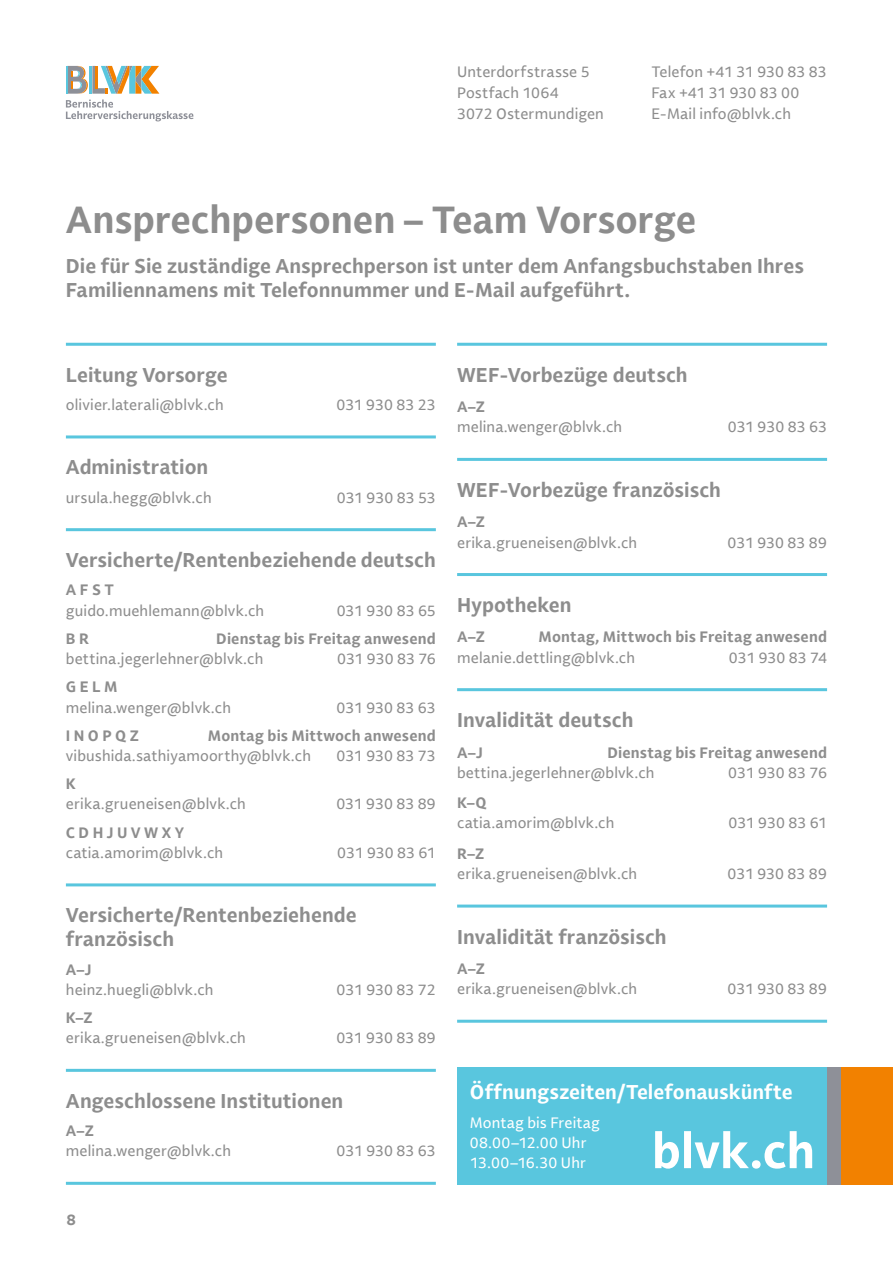
<style>
.page{position:relative;width:893px;height:1263px;background:#fff}
.page>*{position:absolute;margin:0;border:0;box-sizing:border-box;transform-origin:0 0}
.t1{font:700 37.5px "Lemance Trial";letter-spacing:-.005em;color:#8d8d8d}
.t2{font:700 19.8px/24px "Lemance Trial";color:#8d8d8d}
.t3{font:700 19.8px "Lemance Trial";color:#fff}
.t4{font:15px/21px "Lemance Trial";letter-spacing:.01em;color:#8d8d8d}
.t5{font:700 15px "Lemance Trial";letter-spacing:.01em;color:#8d8d8d}
.t6{font:15px/20.2px "Lemance Trial";letter-spacing:.01em;color:#fff}
</style>
<div class="page">
<hr style="left:66px;top:435px;width:370px;height:3px;background:#59c6de">
<hr style="left:66px;top:528px;width:370px;height:3px;background:#59c6de">
<hr style="left:66px;top:883px;width:370px;height:3px;background:#59c6de">
<hr style="left:66px;top:1069px;width:370px;height:3px;background:#59c6de">
<hr style="left:66px;top:1182px;width:370px;height:3px;background:#59c6de">
<hr style="left:457px;top:458px;width:370px;height:3px;background:#59c6de">
<hr style="left:457px;top:573px;width:370px;height:3px;background:#59c6de">
<hr style="left:457px;top:688px;width:370px;height:3px;background:#59c6de">
<hr style="left:457px;top:904px;width:370px;height:3px;background:#59c6de">
<hr style="left:457px;top:1020px;width:370px;height:3px;background:#59c6de">
<hr style="left:66px;top:343px;width:370px;height:3px;background:#59c6de">
<hr style="left:457px;top:343px;width:370px;height:3px;background:#59c6de">
<div style="left:457px;top:1067px;width:370px;height:118px;background:#59c6de"></div>
<svg style="left:655px;top:1131px;width:157px;height:37px"></svg>
<div style="left:827px;top:1067px;width:15px;height:118px;background:#8e9098"></div>
<div style="left:842px;top:1067px;width:51px;height:118px;background:#f28100"></div>
<svg style="left:66px;top:66px;width:127px;height:55px"></svg>
<p class="t4" style="left:457px;top:61px;width:148px">Unterdorfstrasse 5<br>Postfach 1064<br>3072 Ostermundigen</p>
<p class="t4" style="left:651px;top:61px;width:177px">Telefon +41 31 930 83 83<br>Fax +41 31 930 83 00<br>E- Mail info@blvk.ch</p>
<h1 class="t1" style="left:66px;top:194px;width:632px">Ansprechpersonen – Team Vorsorge</h1>
<h2 class="t2" style="left:66px;top:254px;width:739px">Die für Sie zuständige Ansprechperson ist unter dem Anfangsbuchstaben Ihres<br>Familiennamens mit Telefonnummer und E-Mail aufgeführt.</h2>
<h2 class="t2" style="left:66px;top:362px;width:163px">Leitung Vorsorge</h2>
<p class="t4" style="left:66px;top:394px;width:159px">olivier.laterali@blvk.ch</p>
<p class="t4" style="left:336px;top:394px;width:101px">031 930 83 23</p>
<h2 class="t2" style="left:66px;top:455px;width:144px">Administration</h2>
<p class="t4" style="left:66px;top:487px;width:147px">ursula.hegg@blvk.ch</p>
<p class="t4" style="left:337px;top:487px;width:101px">031 930 83 53</p>
<h2 class="t2" style="left:66px;top:548px;width:371px">Versicherte/Rentenbeziehende deutsch</h2>
<p class="t5" style="left:66px;top:580px;width:50px">A F S T</p>
<p class="t4" style="left:66px;top:600px;width:200px">guido.muehlemann@blvk.ch</p>
<p class="t4" style="left:337px;top:600px;width:101px">031 930 83 65</p>
<p class="t5" style="left:66px;top:628px;width:25px">B R</p>
<p class="t5" style="left:216px;top:628px;width:221px">Dienstag bis Freitag anwesend</p>
<p class="t4" style="left:66px;top:648px;width:199px">bettina.jegerlehner@blvk.ch</p>
<p class="t4" style="left:337px;top:648px;width:100px">031 930 83 76</p>
<p class="t5" style="left:66px;top:677px;width:53px">G E L M</p>
<p class="t4" style="left:66px;top:697px;width:167px">melina.wenger@blvk.ch</p>
<p class="t4" style="left:337px;top:697px;width:101px">031 930 83 63</p>
<p class="t5" style="left:66px;top:725px;width:75px">I N O P Q Z</p>
<p class="t5" style="left:208px;top:725px;width:230px">Montag bis Mittwoch anwesend</p>
<p class="t4" style="left:66px;top:745px;width:247px">vibushida.sathiyamoorthy@blvk.ch</p>
<p class="t4" style="left:336px;top:745px;width:101px">031 930 83 73</p>
<p class="t5" style="left:66px;top:774px;width:12px">K</p>
<p class="t4" style="left:66px;top:793px;width:182px">erika.grueneisen@blvk.ch</p>
<p class="t4" style="left:336px;top:793px;width:101px">031 930 83 89</p>
<p class="t5" style="left:66px;top:822px;width:120px">C D H J U V W X Y</p>
<p class="t4" style="left:66px;top:842px;width:159px">catia.amorim@blvk.ch</p>
<p class="t4" style="left:337px;top:842px;width:100px">031 930 83 61</p>
<h2 class="t2" style="left:66px;top:903px;width:292px">Versicherte/Rentenbeziehende französisch</h2>
<p class="t5" style="left:66px;top:959px;width:27px">A–J</p>
<p class="t4" style="left:66px;top:979px;width:149px">heinz.huegli@blvk.ch</p>
<p class="t4" style="left:337px;top:979px;width:101px">031 930 83 72</p>
<p class="t5" style="left:66px;top:1007px;width:28px">K–Z</p>
<p class="t4" style="left:66px;top:1027px;width:182px">erika.grueneisen@blvk.ch</p>
<p class="t4" style="left:336px;top:1027px;width:101px">031 930 83 89</p>
<h2 class="t2" style="left:66px;top:1088px;width:279px">Angeschlossene Institutionen</h2>
<p class="t5" style="left:66px;top:1120px;width:30px">A–Z</p>
<p class="t4" style="left:66px;top:1140px;width:167px">melina.wenger@blvk.ch</p>
<p class="t4" style="left:337px;top:1140px;width:101px">031 930 83 63</p>
<p class="t5" style="left:67px;top:1210px;width:10px">8</p>
<h2 class="t2" style="left:457px;top:362px;width:232px">WEF-Vorbezüge deutsch</h2>
<p class="t5" style="left:457px;top:397px;width:30px">A–Z</p>
<p class="t4" style="left:457px;top:416px;width:167px">melina.wenger@blvk.ch</p>
<p class="t4" style="left:728px;top:416px;width:101px">031 930 83 63</p>
<h2 class="t2" style="left:457px;top:478px;width:265px">WEF-Vorbezüge französisch</h2>
<p class="t5" style="left:457px;top:512px;width:30px">A–Z</p>
<p class="t4" style="left:457px;top:532px;width:182px">erika.grueneisen@blvk.ch</p>
<p class="t4" style="left:728px;top:532px;width:101px">031 930 83 89</p>
<h2 class="t2" style="left:457px;top:593px;width:116px">Hypotheken</h2>
<p class="t5" style="left:457px;top:627px;width:30px">A–Z</p>
<p class="t5" style="left:539px;top:627px;width:290px">Montag, Mittwoch bis Freitag anwesend</p>
<p class="t4" style="left:457px;top:647px;width:179px">melanie.dettling@blvk.ch</p>
<p class="t4" style="left:729px;top:647px;width:100px">031 930 83 74</p>
<h2 class="t2" style="left:457px;top:708px;width:178px">Invalidität deutsch</h2>
<p class="t5" style="left:457px;top:742px;width:27px">A–J</p>
<p class="t5" style="left:607px;top:742px;width:221px">Dienstag bis Freitag anwesend</p>
<p class="t4" style="left:457px;top:762px;width:199px">bettina.jegerlehner@blvk.ch</p>
<p class="t4" style="left:728px;top:762px;width:100px">031 930 83 76</p>
<p class="t5" style="left:457px;top:793px;width:31px">K–Q</p>
<p class="t4" style="left:457px;top:812px;width:159px">catia.amorim@blvk.ch</p>
<p class="t4" style="left:728px;top:812px;width:100px">031 930 83 61</p>
<p class="t5" style="left:457px;top:843px;width:29px">R–Z</p>
<p class="t4" style="left:457px;top:863px;width:182px">erika.grueneisen@blvk.ch</p>
<p class="t4" style="left:728px;top:863px;width:101px">031 930 83 89</p>
<h2 class="t2" style="left:457px;top:924px;width:211px">Invalidität französisch</h2>
<p class="t5" style="left:457px;top:958px;width:30px">A–Z</p>
<p class="t4" style="left:457px;top:978px;width:182px">erika.grueneisen@blvk.ch</p>
<p class="t4" style="left:728px;top:978px;width:101px">031 930 83 89</p>
<h2 class="t3" style="left:470px;top:1078px;width:324px">Öffnungszeiten/Telefonauskünfte</h2>
<p class="t6" style="left:470px;top:1112px;width:132px">Montag bis Freitag<br>08.00–12.00 Uhr<br>13.00–16.30 Uhr</p>
</div>
